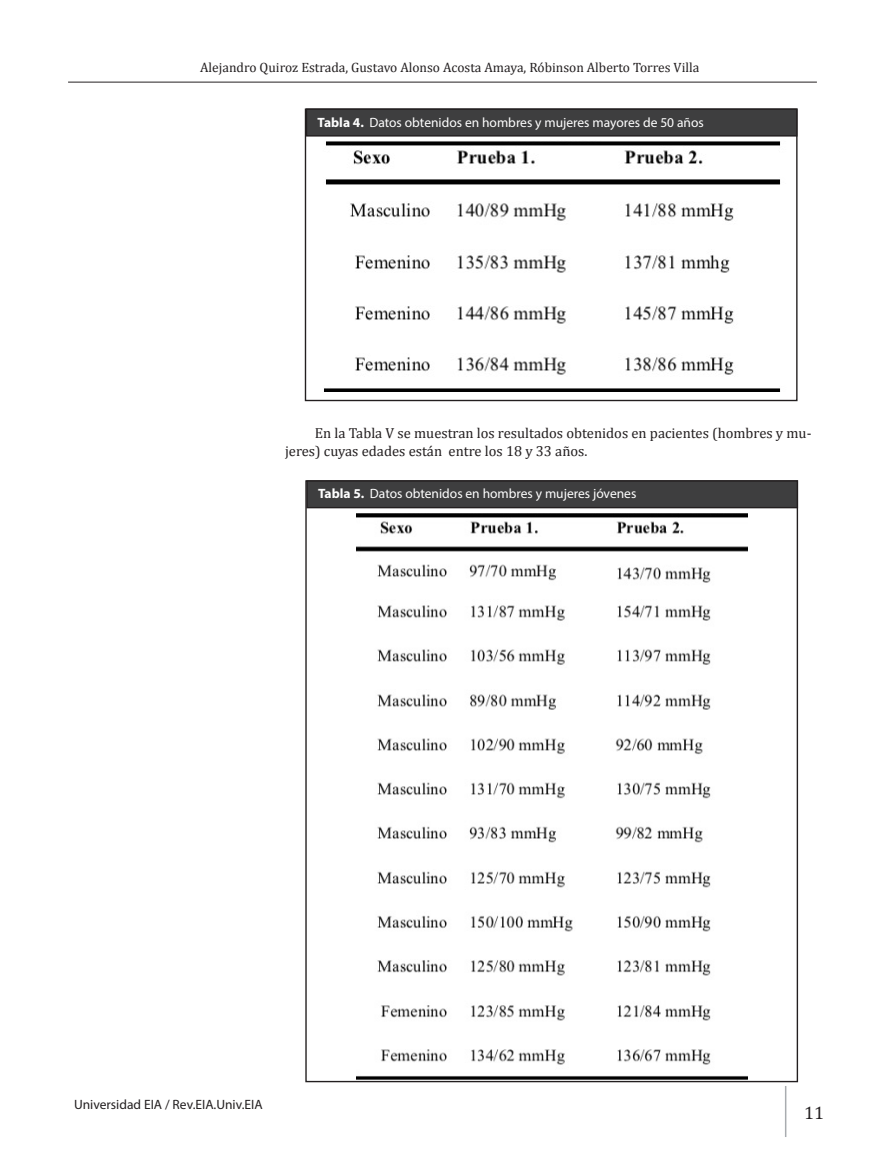
<style>
.page{position:relative;width:885px;height:1170px;background:#fff}
.page>*{position:absolute;margin:0;border:0;box-sizing:border-box;transform-origin:0 0}
.t1{font:18px "Cambria";color:#231f20}
.Cuerpo_de_texto{font:14.55px/18px "Cambria";color:#231f20}
.t2{font:13.5px "Myriad Pro";color:#fff}
.t3{font:13.5px "Cambria";color:#231f20}
.t4{font:13.5px "Myriad Pro";color:#231f20}
.s1{font-weight:700}
</style>
<div class="page">
<hr style="left:784px;top:1085px;width:2px;height:51px;background:#a9acb0">
<hr style="left:68px;top:82px;width:748px;height:1px;background:#231f20">
<img style="left:324px;top:141px;width:474px;height:250px">
<div style="left:306px;top:109px;width:490px;height:27px;background:#3e3e3f"></div>
<div style="left:306px;top:108px;width:491px;height:28px;border:1px solid #231f20"></div>
<img style="left:356px;top:513px;width:391px;height:566px">
<div style="left:307px;top:481px;width:490px;height:26px;background:#3e3e3f"></div>
<div style="left:306px;top:480px;width:492px;height:28px;border:1px solid #231f20"></div>
<p class="t3" style="left:200px;top:59px;width:500px">Alejandro Quiroz Estrada, Gustavo Alonso Acosta Amaya, Róbinson Alberto Torres Villa</p>
<p class="t2" style="left:317px;top:114px;width:387px"><span class="s1">Tabla 4.</span> Datos obtenidos en hombres y mujeres mayores de 50 años</p>
<p class="Cuerpo_de_texto" style="left:285px;top:424px;width:528px;text-indent:30px">En la Tabla V se muestran los resultados obtenidos en pacientes (hombres y mu&shy;jeres) cuyas edades están entre los 18 y 33 años.</p>
<p class="t2" style="left:318px;top:485px;width:320px"><span class="s1">Tabla 5.</span> Datos obtenidos en hombres y mujeres jóvenes</p>
<p class="t4" style="left:74px;top:1095px;width:190px">Universidad EIA / Rev.EIA.Univ.EIA</p>
<p class="t1" style="left:804px;top:1101px;width:21px">11</p>
</div>
